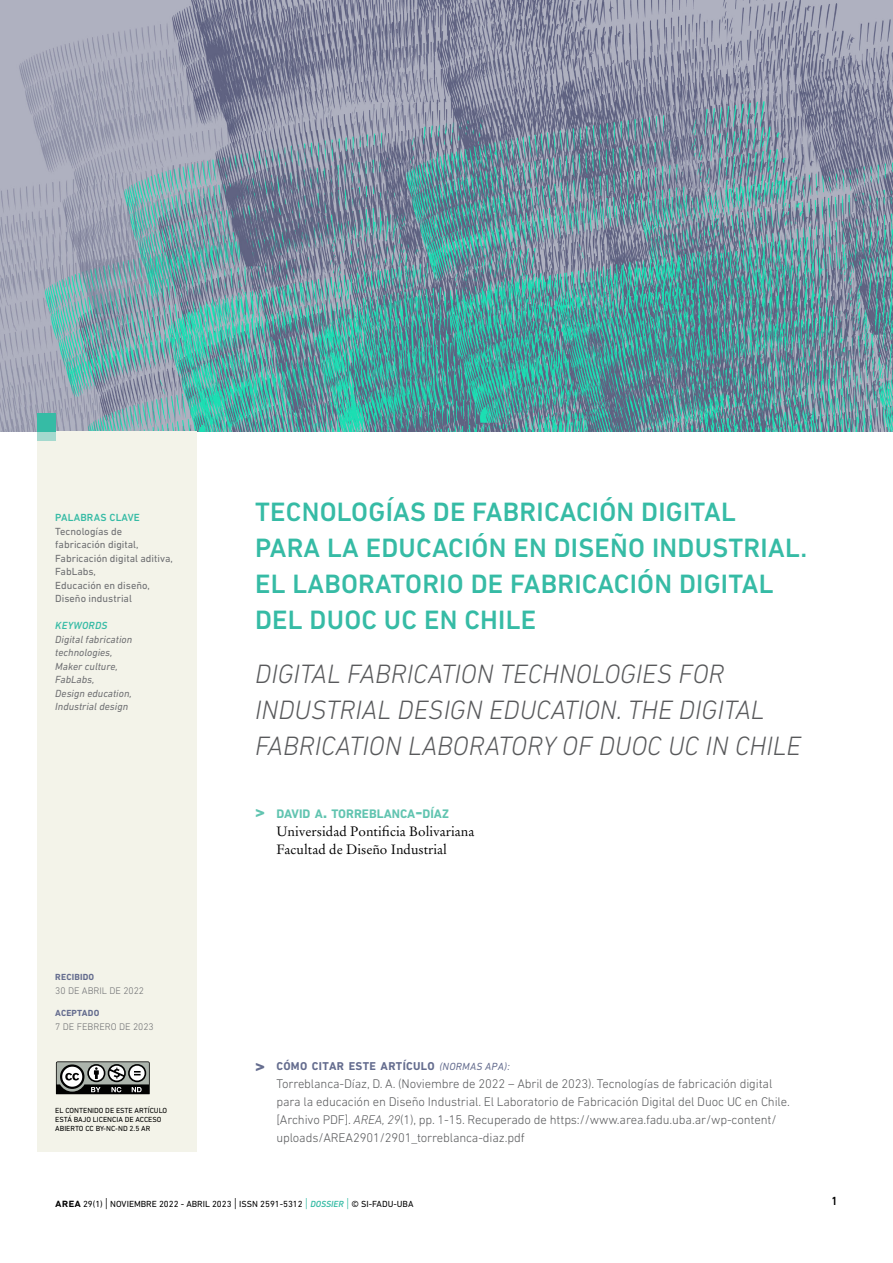
<style>
.page{position:relative;width:893px;height:1263px;background:#fff}
.page>*{position:absolute;margin:0;border:0;box-sizing:border-box;transform-origin:0 0}
.Titulo_Articulo{font:500 27px/36px "DIN Next LT Pro";letter-spacing:.01em;color:#36bba5}
.Titulo_Articulo_Ingl{font:italic 300 27px/36px "DIN Next LT Pro";color:#58595b}
.Filiacion{font:13.5px "Stempel Garamond LT Std";color:#000}
.Como_citar{font:300 12.75px/18px "DIN Next LT Pro";letter-spacing:-.01em;color:#58595b}
.Autores{font:700 12.6px "DIN Next LT Pro";color:#61c4b0}
.t1{font:500 12px "DIN Next LT Pro";color:#000}
.Como_citar___Acerca{font:700 11.55px "DIN Next LT Pro";letter-spacing:.03em;color:#656d8f}
.Palabras_clave_texto{font:10.5px/13.5px "DIN Next LT Pro";color:#6d6e71}
.Keywords_texto{font:italic 10.5px/13.5px "DIN Next LT Pro";color:#6d6e71}
.Palabras_Clave{font:500 10.5px "DIN Next LT Pro";letter-spacing:.02em;color:#36bba5}
.Keywords{font:italic 500 10.5px "DIN Next LT Pro";letter-spacing:.02em;color:#36bba5}
.Recibido___Aceptado{font:300 9.75px "DIN Next LT Pro";color:#6d6e71}
.t2{font:9px "DIN Next LT Pro";color:#000}
.Recibido_Aceptado{font:700 9px "DIN Next LT Pro";letter-spacing:.02em;color:#656d8f}
.t3{font:7.5px/9px "DIN Next LT Pro";color:#000}
.s1{font-size:18px}
.s2{font-weight:400;font-style:italic;font-size:10.5px}
.s3{font-style:italic}
.s4{font-weight:500;font-size:12px}
.s5{font-weight:300;font-size:13.5px}
.s6{font-weight:300;font-size:13.5px;color:#36bba5}
.s7{font-weight:500;font-style:italic;color:#36bba5}
</style>
<div class="page">
<img style="left:0;top:0;width:893px;height:431px">
<div style="left:37px;top:431px;width:160px;height:720px;background:#f3f3e9"></div>
<div style="left:37px;top:431px;width:18px;height:9px;background:#a4d9ce"></div>
<div style="left:37px;top:413px;width:18px;height:18px;background:#36bba5"></div>
<svg style="left:56px;top:1061px;width:94px;height:33px;background:#757775"></svg>
<p class="Palabras_Clave" style="left:55px;top:512px;width:86px">PALABRAS CLAVE</p>
<p class="Palabras_clave_texto" style="left:55px;top:524px;width:85px">Tecnologías de fabricación digital,</p>
<p class="Palabras_clave_texto" style="left:55px;top:551px;width:119px">Fabricación digital aditiva,</p>
<p class="Palabras_clave_texto" style="left:55px;top:565px;width:42px">FabLabs,</p>
<p class="Palabras_clave_texto" style="left:55px;top:578px;width:96px">Educación en diseño,</p>
<p class="Palabras_clave_texto" style="left:55px;top:592px;width:78px">Diseño industrial</p>
<p class="Keywords" style="left:55px;top:620px;width:54px">KEYWORDS</p>
<p class="Keywords_texto" style="left:55px;top:632px;width:78px">Digital fabrication technologies,</p>
<p class="Keywords_texto" style="left:55px;top:659px;width:64px">Maker culture,</p>
<p class="Keywords_texto" style="left:55px;top:673px;width:41px">FabLabs,</p>
<p class="Keywords_texto" style="left:55px;top:686px;width:78px">Design education,</p>
<p class="Keywords_texto" style="left:55px;top:700px;width:74px">Industrial design</p>
<p class="Recibido_Aceptado" style="left:55px;top:972px;width:40px">RECIBIDO</p>
<p class="Recibido___Aceptado" style="left:55px;top:985px;width:90px">30 DE ABRIL DE 2022</p>
<p class="Recibido_Aceptado" style="left:55px;top:1008px;width:46px">ACEPTADO</p>
<p class="Recibido___Aceptado" style="left:55px;top:1021px;width:100px">7 DE FEBRERO DE 2023</p>
<p class="t3" style="left:55px;top:1105px;width:113px">EL CONTENIDO DE ESTE ARTÍCULO<br>ESTÁ BAJO LICENCIA DE ACCESO<br>ABIERTO CC BY-NC-ND 2.5 AR</p>
<p class="Titulo_Articulo" style="left:255px;top:494px;width:554px">TECNOLOGÍAS DE FABRICACIÓN DIGITAL PARA LA EDUCACIÓN EN DISEÑO INDUSTRIAL.<br>EL LABORATORIO DE FABRICACIÓN DIGITAL DEL DUOC UC EN CHILE</p>
<p class="Titulo_Articulo_Ingl" style="left:255px;top:656px;width:547px">DIGITAL FABRICATION TECHNOLOGIES FOR<br>INDUSTRIAL DESIGN EDUCATION. THE DIGITAL<br>FABRICATION LABORATORY OF DUOC UC IN CHILE</p>
<p class="Autores" style="left:255px;top:807px;width:195px"><span class="s1">&gt;</span> DAVID A<span class="s1">.</span> TORREBLANCA<span class="s1">-</span>DÍAZ</p>
<p class="Filiacion" style="left:276px;top:824px;width:200px">Universidad Pontificia Bolivariana</p>
<p class="Filiacion" style="left:276px;top:842px;width:172px">Facultad de Diseño Industrial</p>
<p class="Como_citar___Acerca" style="left:255px;top:1060px;width:256px"><span class="s1">&gt;</span> CÓMO CITAR ESTE ARTÍCULO <span class="s2">(NORMAS APA):</span></p>
<p class="Como_citar" style="left:276px;top:1075px;width:515px">Torreblanca-Díaz, D. A. (Noviembre de 2022 – Abril de 2023). Tecnologías de fabricación digital para la educación en Diseño Industrial. El Laboratorio de Fabricación Digital del Duoc UC en Chile. [Archivo PDF]. <span class="s3">AREA, 29</span>(1), pp. 1-15. Recuperado de https://www.area.fadu.uba.ar/wp-content/ uploads/AREA2901/2901_torreblanca-diaz.pdf</p>
<p class="t2" style="left:55px;top:1198px;width:360px"><span class="s4">area</span> 29(1) <span class="s5">|</span> NOVIEMBRE 2022 - ABRIL 2023 <span class="s5">|</span> ISSN 2591-5312 <span class="s6">|</span> <span class="s7">DOSSIER</span> <span class="s6">|</span> © SI-FADU-UBA</p>
<p class="t1" style="left:831px;top:1194px;width:8px">1</p>
</div>
